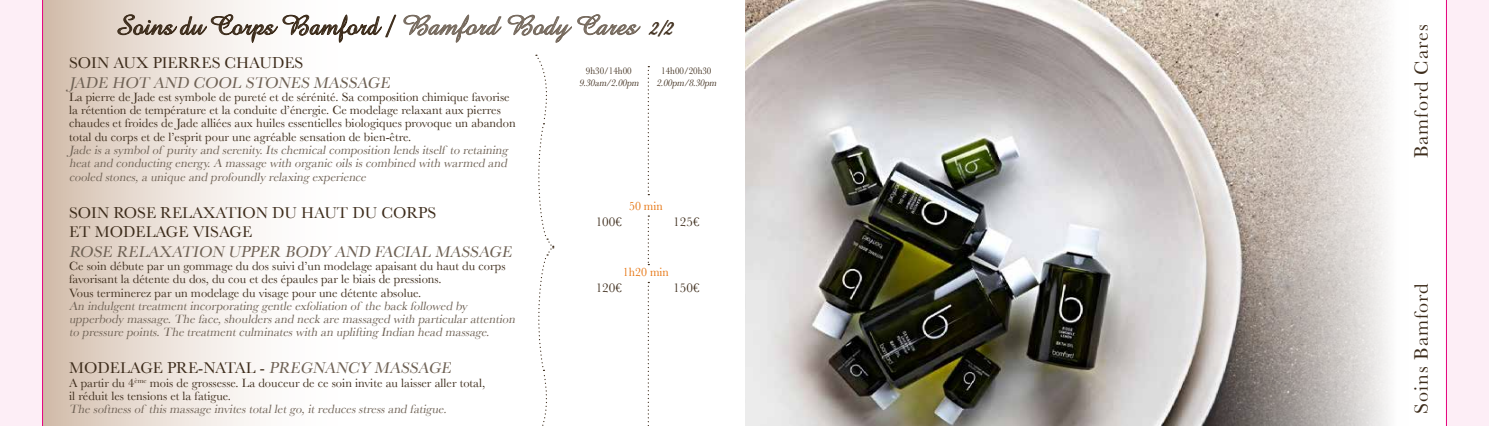
<style>
.page{position:relative;width:1489px;height:426px;background:#fff}
.page>*{position:absolute;margin:0;border:0;box-sizing:border-box;transform-origin:0 0}
.t1{font:27.5px "Amazone BT";color:#3d2c1b}
.t2{font:20px "Baskerville";letter-spacing:.05em;color:#3d2c1b}
.t3{font:16.25px/19.5px "Baskerville";color:#3d2c1b}
.t4{font:italic 16.25px "Baskerville";color:#6e6154}
.t5{font:13.12px "Baskerville";color:#3d2c1b}
.t6{font:12.5px/13.2px "Baskerville";color:#3d2c1b}
.t7{font:italic 12.5px/13.2px "Baskerville";color:#6e6154;text-align:justify}
.t8{font:12.5px "Baskerville";color:#e6710a;scale:.95 1}
.t9{font:italic 10px "Baskerville";color:#3d2c1b;scale:.9 1}
.t10{font:10px "Baskerville";color:#3d2c1b;scale:.9 1}
.s1{font-style:italic;color:#776b5f}
.s2{font-style:italic;font-size:20px}
.s3{font-style:italic;color:#6e6154}
</style>
<div class="page">
<div style="left:16px;top:0;width:349px;height:425px;background:linear-gradient(to right,#d3beac,#fff)"></div>
<div style="left:1446px;top:0;width:42px;height:425px;background:#fdeef6"></div>
<div style="left:0;top:0;width:43px;height:425px;background:#fdeef6"></div>
<hr style="left:42px;top:0;width:1px;height:425px;background:#e6007d">
<hr style="left:1445px;top:0;width:1px;height:425px;background:#e6007d">
<svg style="left:647px;top:66px;width:2px;height:129px"></svg>
<svg style="left:647px;top:215px;width:2px;height:50px"></svg>
<svg style="left:647px;top:281px;width:2px;height:145px"></svg>
<svg style="left:535px;top:55px;width:18px;height:371px"></svg>
<img style="left:745px;top:0;width:644px;height:425px">
<svg style="left:118px;top:14px;width:159px;height:29px"></svg>
<svg style="left:283px;top:15px;width:113px;height:27px"></svg>
<svg style="left:403px;top:15px;width:98px;height:27px"></svg>
<svg style="left:507px;top:15px;width:64px;height:28px"></svg>
<svg style="left:577px;top:14px;width:63px;height:22px"></svg>
<svg style="left:648px;top:20px;width:26px;height:16px"></svg>
<h1 class="t1" style="left:115px;top:10px;width:564px">Soins du Corps Bamford / <span class="s1">Bamford Body Cares</span> <span class="s2">2/2</span></h1>
<h3 class="t3" style="left:69px;top:53px;width:236px">SOIN AUX PIERRES CHAUDES</h3>
<h3 class="t4" style="left:69px;top:73px;width:326px">JADE HOT AND COOL STONES MASSAGE</h3>
<p class="t6" style="left:69px;top:90px;width:448px">La pierre de Jade est symbole de pureté et de sérénité. Sa composition chimique favorise la rétention de température et la conduite d’énergie. Ce modelage relaxant aux pierres chaudes et froides de Jade alliées aux huiles essentielles biologiques provoque un abandon total du corps et de l’esprit pour une agréable sensation de bien-être.</p>
<p class="t7" style="left:69px;top:143px;width:442px">Jade isa symbolof p urity and serenity.Itschemicalcomp osition lendsitself to retaining heatand conducting energy.A massage with organic oilsiscombined with warmed and cooled stones,a unique and profoundly relaxing experience</p>
<h3 class="t3" style="left:69px;top:202px;width:368px">SOIN ROSE RELAXATION DU HAUT DU CORPS<br>ET MODELAGE VISAGE</h3>
<h3 class="t4" style="left:69px;top:241px;width:447px">ROSE RELAXATION UPPER BODY AND FACIAL MASSAGE</h3>
<p class="t6" style="left:69px;top:259px;width:438px">Ce soin débute par un gommage du dos suivi d’un modelage apaisant du haut du corps favorisant la détente du dos, du cou et des épaules par le biais de pressions.<br>Vous terminerez par un modelage du visage pour une détente absolue.</p>
<p class="t7" style="left:69px;top:298px;width:450px;text-align:left">An indulgenttreatmentincorp orating gentle exfoliation of the back followed by<br>upp erbody massage.The face,shouldersand neck are massaged with p articularattention to p ressure p oints.The treatmentculminateswith an uplifting Indian head massage.</p>
<h3 class="t3" style="left:69px;top:358px;width:387px">MODELAGE PRE-NATAL - <span class="s3">PREGNANCY MASSAGE</span></h3>
<p class="t6" style="left:69px;top:375px;width:417px">A partir du 4<sup>ème</sup> mois de grossesse. La douceur de ce soin invite au laisser aller total, il réduit les tensions et la fatigue.</p>
<p class="t7" style="left:69px;top:402px;width:381px">The softnessof thismassage invitestotalletgo,itreducesstressand fatigue.</p>
<p class="t10" style="left:586px;top:65px;width:52px">9h30/14h00</p>
<p class="t10" style="left:661px;top:65px;width:57px">14h00/20h30</p>
<p class="t9" style="left:579px;top:77px;width:70px">9.30am/2.00pm</p>
<p class="t9" style="left:656px;top:77px;width:71px">2.00pm/8.30pm</p>
<p class="t8" style="left:629px;top:199px;width:37px">50 min</p>
<p class="t5" style="left:595px;top:214px;width:28px">100€</p>
<p class="t5" style="left:673px;top:214px;width:28px">125€</p>
<p class="t8" style="left:623px;top:264px;width:50px">1h20 min</p>
<p class="t5" style="left:595px;top:280px;width:28px">120€</p>
<p class="t5" style="left:673px;top:280px;width:28px">150€</p>
<h2 class="t2" style="left:1409px;top:158px;width:135px;rotate:-90deg">Bamford Cares</h2>
<h2 class="t2" style="left:1409px;top:413px;width:132px;rotate:-90deg">Soins Bamford</h2>
</div>
